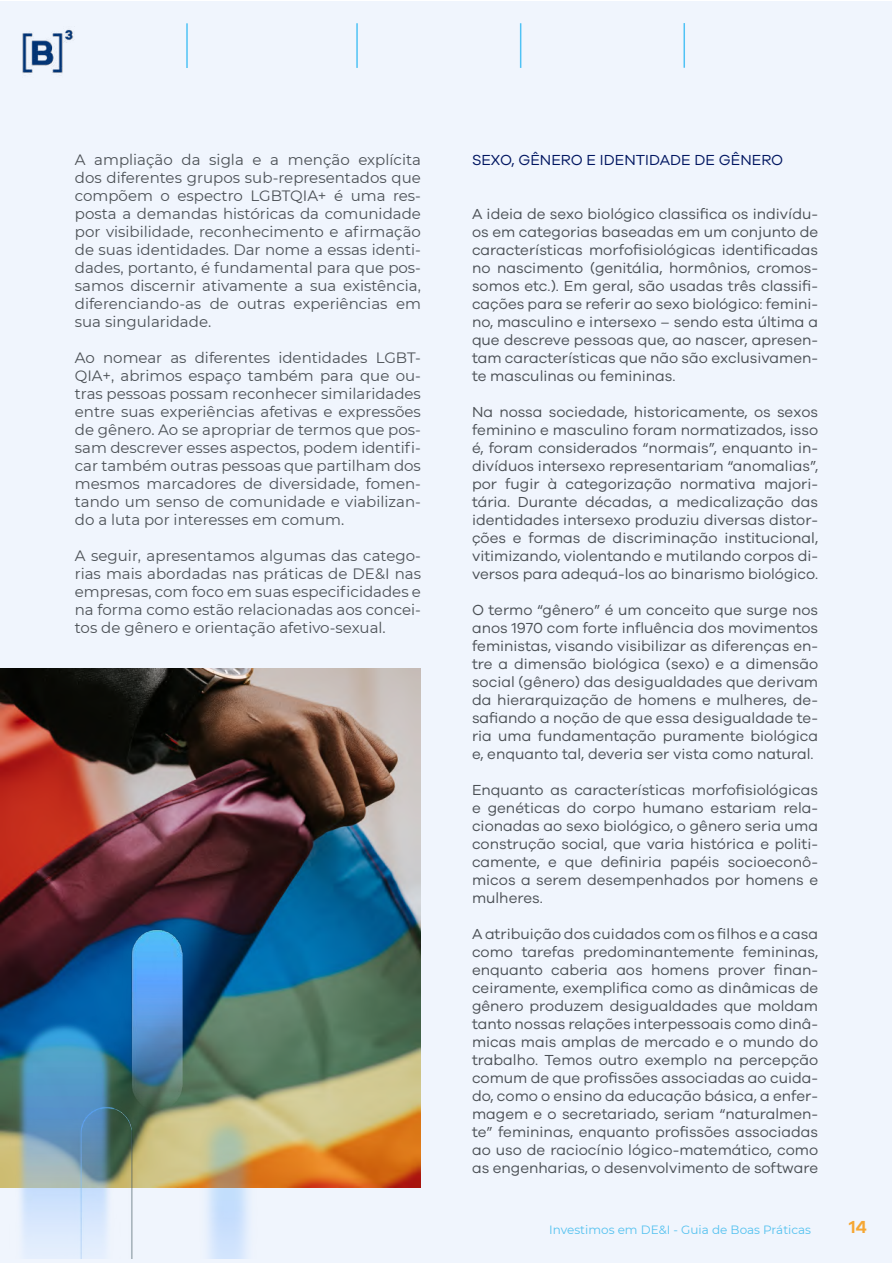
<style>
.page{position:relative;width:893px;height:1263px;background:#fff}
.page>*{position:absolute;margin:0;border:0;box-sizing:border-box;transform-origin:0 0}
.t1{font:600 18px "Galano Grotesque";color:#f6a733}
.t2{font:15px/18px "Galano Grotesque";color:#4b5055;text-align:justify}
.t3{font:15px/18px "Montserrat";color:#4b5055;text-align:justify}
.t4{font:15px "Galano Grotesque";color:#001560}
.t5{font:12px "Montserrat";color:#53c1ef}
</style>
<div class="page">
<div style="left:1px;top:1px;width:891px;height:1261px;background:#f0f5fd"></div>
<img style="left:1px;top:669px;width:420px;height:518px">
<img style="left:0;top:912px;width:268px;height:347px">
<hr style="left:683px;top:23px;width:2px;height:45px;background:#4fc2f5">
<hr style="left:520px;top:23px;width:1px;height:45px;background:#4fc2f5">
<hr style="left:356px;top:23px;width:2px;height:45px;background:#4fc2f5">
<hr style="left:186px;top:23px;width:2px;height:45px;background:#4fc2f5">
<img style="left:22px;top:29px;width:52px;height:44px">
<p class="t3" style="left:75px;top:150px;width:348px">A ampliação da sigla e a menção explícita dos diferentes grupos sub-representados que compõem o espectro LGBTQIA+ é uma res&shy;posta a demandas históricas da comunidade por visibilidade, reconhecimento e afirmação de suas identidades. Dar nome a essas identi&shy;dades, portanto, é fundamental para que pos&shy;samos discernir ativamente a sua existência, diferenciando-as de outras experiências em sua singularidade.</p>
<p class="t3" style="left:75px;top:348px;width:348px">Ao nomear as diferentes identidades LGBT-QIA+, abrimos espaço também para que ou&shy;tras pessoas possam reconhecer similaridades entre suas experiências afetivas e expressões de gênero. Ao se apropriar de termos que pos&shy;sam descrever esses aspectos, podem identifi&shy;car também outras pessoas que partilham dos mesmos marcadores de diversidade, fomen&shy;tando um senso de comunidade e viabilizan&shy;do a luta por interesses em comum.</p>
<p class="t3" style="left:75px;top:546px;width:348px">A seguir, apresentamos algumas das catego&shy;rias mais abordadas nas práticas de DE&amp;I nas empresas, com foco em suas especificidades e na forma como estão relacionadas aos concei&shy;tos de gênero e orientação afetivo-sexual.</p>
<p class="t4" style="left:472px;top:151px;width:313px">SEXO, GÊNERO E IDENTIDADE DE GÊNERO</p>
<p class="t2" style="left:472px;top:205px;width:348px">A ideia de sexo biológico classifica os indivídu&shy;os em categorias baseadas em um conjunto de características morfofisiológicas identificadas no nascimento (genitália, hormônios, cromos&shy;somos etc.). Em geral, são usadas três classifi&shy;cações para se referir ao sexo biológico: femini&shy;no, masculino e intersexo – sendo esta última a que descreve pessoas que, ao nascer, apresen&shy;tam características que não são exclusivamen&shy;te masculinas ou femininas.</p>
<p class="t2" style="left:472px;top:403px;width:348px">Na nossa sociedade, historicamente, os sexos feminino e masculino foram normatizados, isso é, foram considerados “normais”, enquanto in&shy;divíduos intersexo representariam “anomalias”, por fugir à categorização normativa majori&shy;tária. Durante décadas, a medicalização das identidades intersexo produziu diversas distor&shy;ções e formas de discriminação institucional, vitimizando, violentando e mutilando corpos di&shy;versos para adequá-los ao binarismo biológico.</p>
<p class="t2" style="left:472px;top:601px;width:348px">O termo “gênero” é um conceito que surge nos anos 1970 com forte influência dos movimentos feministas, visando visibilizar as diferenças en&shy;tre a dimensão biológica (sexo) e a dimensão social (gênero) das desigualdades que derivam da hierarquização de homens e mulheres, de&shy;safiando a noção de que essa desigualdade te&shy;ria uma fundamentação puramente biológica e, enquanto tal, deveria ser vista como natural.</p>
<p class="t2" style="left:472px;top:781px;width:348px">Enquanto as características morfofisiológicas e genéticas do corpo humano estariam rela&shy;cionadas ao sexo biológico, o gênero seria uma construção social, que varia histórica e politi&shy;camente, e que definiria papéis socioeconô&shy;micos a serem desempenhados por homens e mulheres.</p>
<p class="t2" style="left:472px;top:925px;width:348px">A atribuição dos cuidados com os filhos e a casa como tarefas predominantemente femininas, enquanto caberia aos homens prover finan&shy;ceiramente, exemplifica como as dinâmicas de gênero produzem desigualdades que moldam tanto nossas relações interpessoais como dinâ&shy;micas mais amplas de mercado e o mundo do trabalho. Temos outro exemplo na percepção comum de que profissões associadas ao cuida&shy;do, como o ensino da educação básica, a enfer&shy;magem e o secretariado, seriam “naturalmen&shy;te” femininas, enquanto profissões associadas ao uso de raciocínio lógico-matemático, como as engenharias, o desenvolvimento de software</p>
<p class="t5" style="left:549px;top:1222px;width:263px">Investimos em DE&amp;I - Guia de Boas Práticas</p>
<p class="t1" style="left:849px;top:1216px;width:19px">14</p>
</div>
